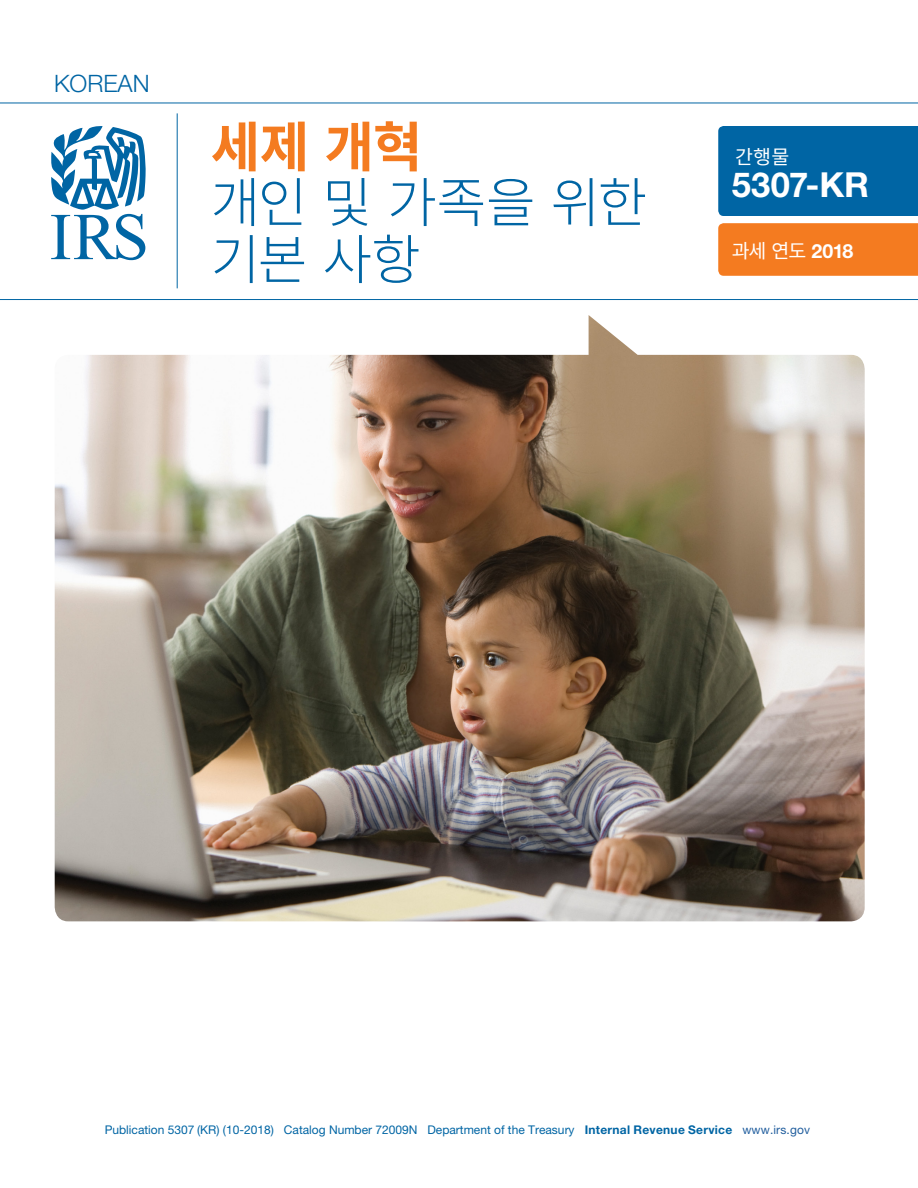
<style>
.page{position:relative;width:918px;height:1188px;background:#fff}
.page>*{position:absolute;margin:0;border:0;box-sizing:border-box;transform-origin:0 0}
.t1{font:300 54px/57px "Noto Sans CJ Kkr";letter-spacing:-.035em;color:#0065a4}
.t2{font:700 54px "Noto Sans CJ Kkr";color:#f47b20}
.t3{font:700 34.5px "Helvetica Neue LT Std";color:#fff}
.t4{font:300 24px "Helvetica Neue LT Std";color:#0065a4}
.t5{font:19.5px "Noto Sans CJ Kkr";letter-spacing:-.02em;color:#fff}
.t6{font:12px "Helvetica Neue LT Std";color:#0065a4}
.s1{font-family:"Helvetica Neue LT Std";font-weight:700}
.s2{font-weight:700}
.s3{color:#215e9e}
</style>
<div class="page">
<div style="left:718px;top:223px;width:200px;height:53px;background:#f47b20"></div>
<div style="left:718px;top:126px;width:200px;height:90px;background:#0065a4"></div>
<svg style="left:51px;top:126px;width:95px;height:134px"></svg>
<hr style="left:177px;top:113px;width:1px;height:175px;background:#0065a4">
<hr style="left:0;top:299px;width:918px;height:1px;background:#0065a4">
<hr style="left:0;top:103px;width:918px;height:1px;background:#0065a4">
<img style="left:55px;top:315px;width:810px;height:606px">
<p class="t4" style="left:54px;top:69px;width:97px">KOREAN</p>
<h1 class="t2" style="left:211px;top:117px;width:213px">세제 개혁</h1>
<h2 class="t1" style="left:211px;top:175px;width:438px">개인 및 가족을 위한 기본 사항</h2>
<p class="t5" style="left:735px;top:146px;width:56px">간행물</p>
<p class="t3" style="left:732px;top:164px;width:139px">5307-KR</p>
<p class="t5" style="left:732px;top:239px;width:123px">과세 연도 <span class="s1">2018</span></p>
<p class="t6" style="left:105px;top:1122px;width:707px">Publication 5307 (KR) (10-2018) Catalog Number 72009N Department of the Treasury <span class="s2">Internal Revenue Service</span> <span class="s3">www.irs.gov</span></p>
</div>
